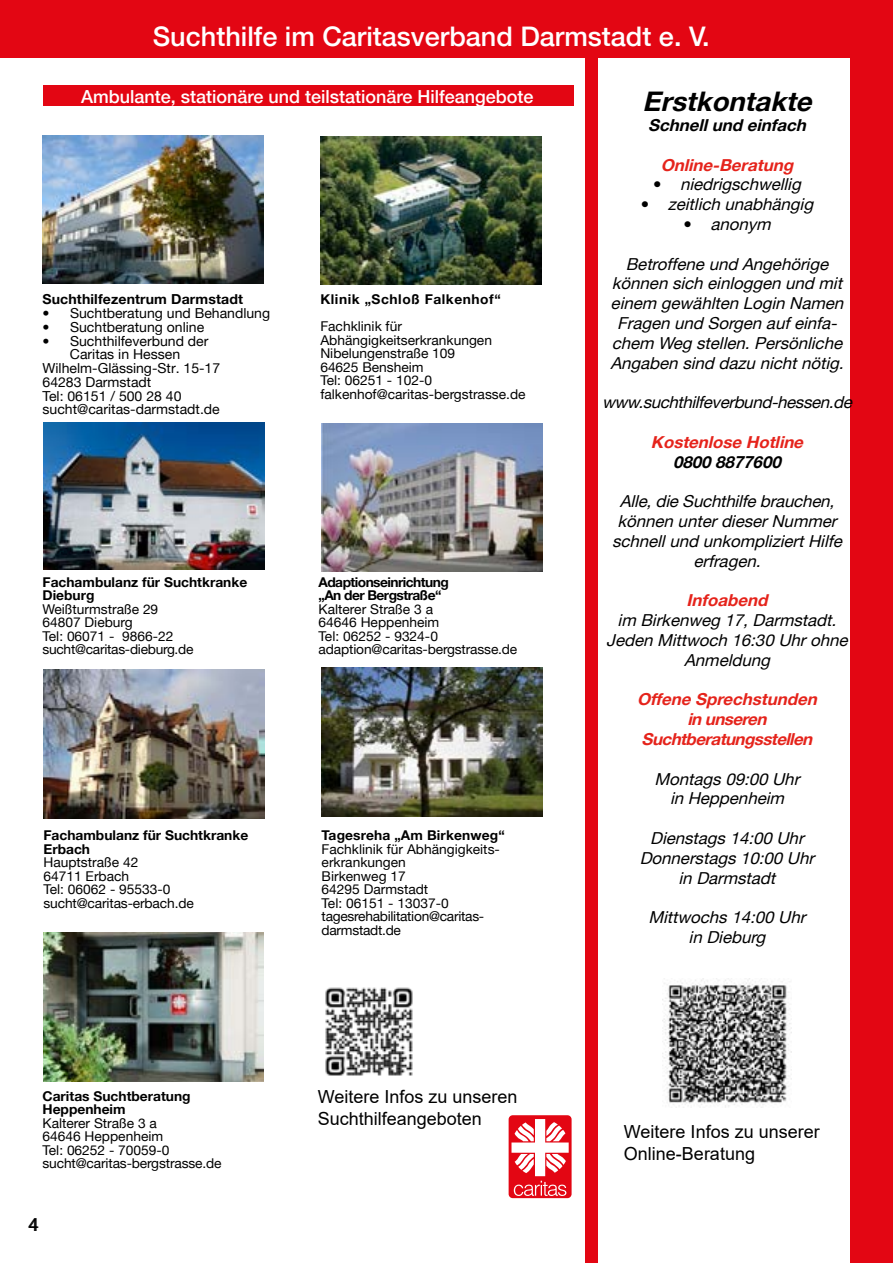
<style>
.page{position:relative;width:893px;height:1263px;background:#fff}
.page>*{position:absolute;margin:0;border:0;box-sizing:border-box;transform-origin:0 0}
.t1{font:500 27px "Helvetica Neue";color:#fff}
.t2{font:italic 700 27px "Helvetica Neue";color:#000}
.t3{font:18px/21.6px "Arial";color:#000}
.t4{font:500 18px "Helvetica Neue";color:#fff}
.t5{font:18px "Helvetica Neue";color:#000}
.t6{font:italic 16.5px/19.8px "Helvetica Neue";color:#000;text-align:center}
.t7{font:italic 700 16.5px/19.8px "Helvetica Neue";color:#e5231b;text-align:center}
.t8{font:italic 700 16.5px "Helvetica Neue";color:#000}
.t9{font:13.8px "Helvetica Neue";color:#000}
.t10{font:700 13.8px "Helvetica Neue";letter-spacing:.01em;color:#000}
.t11{font:13.5px/13.5px "Helvetica Neue";color:#000}
.t12{font:700 13.5px/13.5px "Helvetica Neue";color:#000}
.t13{font:700 13.5px/13.5px "Helvetica Neue";letter-spacing:-.04em;color:#000}
.t14{font:700 13.5px "Helvetica Neue";letter-spacing:.04em;color:#000}
.s1{font-style:normal}
</style>
<div class="page">
<div style="left:850px;top:0;width:43px;height:1263px;background:#e30613"></div>
<div style="left:508px;top:1114px;width:65px;height:85px;border:2px solid #fff;border-radius:4px"></div>
<div style="left:509px;top:1115px;width:63px;height:83px;background:#e30613;border-radius:4px"></div>
<svg style="left:511px;top:1119px;width:58px;height:77px"></svg>
<div style="left:0;top:0;width:893px;height:58px;background:#e30613"></div>
<img style="left:320px;top:136px;width:222px;height:149px">
<div style="left:43px;top:85px;width:530px;height:21px;background:#e30613"></div>
<img style="left:662px;top:978px;width:129px;height:129px">
<div style="left:585px;top:58px;width:13px;height:1205px;background:#e30613"></div>
<img style="left:321px;top:667px;width:222px;height:149px">
<img style="left:43px;top:136px;width:220px;height:148px">
<img style="left:43px;top:422px;width:222px;height:148px">
<img style="left:43px;top:670px;width:222px;height:149px">
<img style="left:43px;top:933px;width:220px;height:148px">
<img style="left:322px;top:423px;width:220px;height:148px">
<img style="left:325px;top:987px;width:88px;height:89px">
<h1 class="t1" style="left:153px;top:20px;width:558px">Suchthilfe im Caritasverband Darmstadt e. V.</h1>
<h2 class="t4" style="left:81px;top:86px;width:454px">Ambulante, stationäre und teilstationäre Hilfeangebote</h2>
<h1 class="t2" style="left:642px;top:85px;width:178px">Erstkontakte</h1>
<p class="t8" style="left:648px;top:115px;width:163px">Schnellund einfach</p>
<p class="t7" style="left:661px;top:155px;width:138px">Online-Beratung</p>
<p class="t6" style="left:653px;top:174px;width:154px"><span class="s1">•</span> niedrigschwellig</p>
<p class="t6" style="left:641px;top:194px;width:178px"><span class="s1">•</span> zeitlich unabhängig</p>
<p class="t6" style="left:683px;top:214px;width:93px"><span class="s1">•</span> anonym</p>
<p class="t6" style="left:610px;top:254px;width:239px">Betroffene und Angehörige können sich einloggen und mit einem gewählten Login Namen<br>Fragen und Sorgen aufeinfa&shy;chem Weg stellen.Persönliche<br>Angaben sind dazu nichtnötig.</p>
<p class="t6" style="left:602px;top:392px;width:256px">www.suchthilfeverbund-hessen.de</p>
<p class="t7" style="left:651px;top:432px;width:158px">Kostenlose Hotline</p>
<p class="t8" style="left:673px;top:452px;width:114px">0800 8877600</p>
<p class="t6" style="left:612px;top:491px;width:236px">Alle,die Suchthilfe brauchen, können unterdieserNummer schnellund unkompliziertHilfe erfragen.</p>
<p class="t7" style="left:687px;top:590px;width:87px">Infoabend</p>
<p class="t6" style="left:606px;top:610px;width:247px">im Birkenweg 17,Darmstadt.<br>Jeden Mittwoch 16:30 Uhrohne<br>Anmeldung</p>
<p class="t7" style="left:637px;top:689px;width:186px">Offene Sprechstunden in unseren<br>Suchtberatungsstellen</p>
<p class="t6" style="left:655px;top:768px;width:151px">Montags 09:00 Uhr in Heppenheim</p>
<p class="t6" style="left:640px;top:828px;width:180px">Dienstags 14:00 Uhr<br>Donnerstags 10:00 Uhr in Darmstadt</p>
<p class="t6" style="left:648px;top:907px;width:163px">Mittwochs 14:00 Uhr in Dieburg</p>
<p class="t14" style="left:320px;top:291px;width:182px">Klinik „Schloß Falkenhof“</p>
<p class="t11" style="left:320px;top:319px;width:207px">Fachklinik für<br>Abhängigkeitserkrankungen<br>Nibelungenstraße 109<br>64625 Bensheim<br>Tel: 06251 - 102-0 falkenhof@caritas-bergstrasse.de</p>
<p class="t10" style="left:43px;top:291px;width:202px">Suchthilfezentrum Darmstadt</p>
<p class="t9" style="left:43px;top:305px;width:229px">• Suchtberatung und Behandlung</p>
<p class="t9" style="left:43px;top:319px;width:163px">• Suchtberatung online</p>
<p class="t9" style="left:43px;top:332px;width:167px">• Suchthilfeverbund der</p>
<p class="t9" style="left:70px;top:346px;width:112px">Caritas in Hessen</p>
<p class="t9" style="left:43px;top:360px;width:179px">Wilhelm-Glässing-Str. 15-17</p>
<p class="t9" style="left:43px;top:374px;width:110px">64283 Darmstadt</p>
<p class="t9" style="left:43px;top:387px;width:140px">Tel: 06151 / 500 28 40</p>
<p class="t9" style="left:43px;top:401px;width:179px">sucht@caritas-darmstadt.de</p>
<p class="t12" style="left:43px;top:575px;width:206px">Fachambulanz für Suchtkranke<br>Dieburg</p>
<p class="t11" style="left:43px;top:602px;width:152px">Weißturmstraße 29<br>64807 Dieburg<br>Tel: 06071 - 9866-22 sucht@caritas-dieburg.de</p>
<p class="t13" style="left:319px;top:575px;width:132px">Adaptionseinrichtung „An der Bergstraße“</p>
<p class="t11" style="left:319px;top:602px;width:200px">Kalterer Straße 3 a<br>64646 Heppenheim<br>Tel: 06252 - 9324-0 adaption@caritas-bergstrasse.de</p>
<p class="t12" style="left:43px;top:828px;width:206px">Fachambulanz für Suchtkranke<br>Erbach</p>
<p class="t11" style="left:43px;top:856px;width:152px">Hauptstraße 42<br>64711 Erbach<br>Tel: 06062 - 95533-0 sucht@caritas-erbach.de</p>
<p class="t12" style="left:322px;top:828px;width:185px">Tagesreha „Am Birkenweg“</p>
<p class="t11" style="left:322px;top:842px;width:180px">Fachklinik für Abhängigkeits&shy;erkrankungen<br>Birkenweg 17<br>64295 Darmstadt<br>Tel: 06151 - 13037-0 tagesrehabilitation@caritas&shy;darmstadt.de</p>
<p class="t12" style="left:43px;top:1089px;width:150px">Caritas Suchtberatung<br>Heppenheim</p>
<p class="t11" style="left:43px;top:1116px;width:181px">Kalterer Straße 3 a<br>64646 Heppenheim<br>Tel: 06252 - 70059-0 sucht@caritas-bergstrasse.de</p>
<h2 class="t5" style="left:28px;top:1214px;width:12px">4</h2>
<h2 class="t3" style="left:318px;top:1086px;width:201px">Weitere Infos zu unseren<br>Suchthilfeangeboten</h2>
<h2 class="t3" style="left:624px;top:1121px;width:197px">Weitere Infos zu unserer<br>Online-Beratung</h2>
</div>
